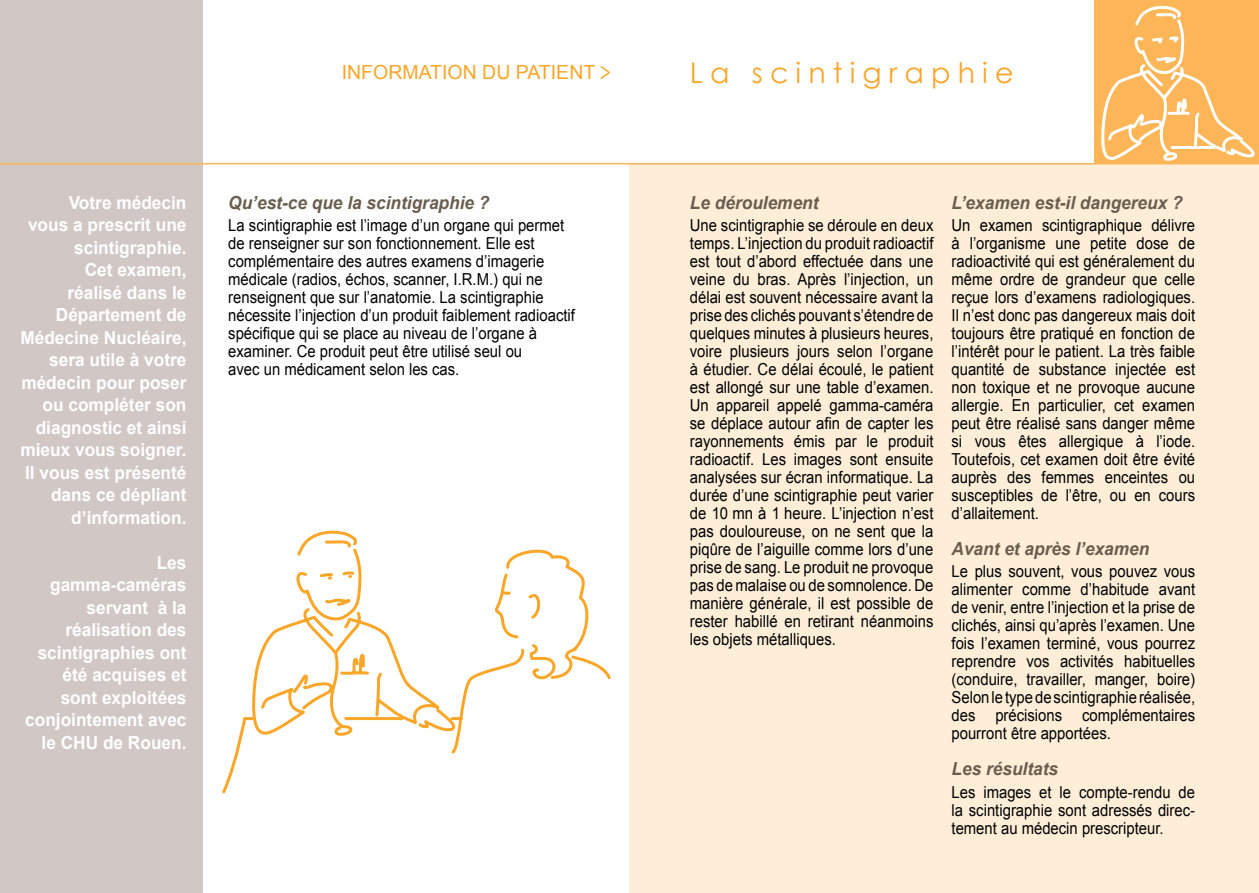
<style>
.page{position:relative;width:1259px;height:893px;background:#fff}
.page>*{position:absolute;margin:0;border:0;box-sizing:border-box;transform-origin:0 0}
.t1{font:28.5px "Century Gothic";letter-spacing:.25em;color:#faa629}
.t2{font:19.5px "Arial";color:#faa629}
.t3{font:700 18px/22.5px "Arial";color:#fff;text-align:right;scale:.96 1}
.t4{font:italic 700 18px "Arial";color:#695d4e;scale:.96 1}
.t5{font:16.5px/18px "Arial";color:#000;text-align:justify;scale:.9 1}
.s1{font-family:"Century Gothic";font-size:27px}
</style>
<div class="page">
<div style="left:629px;top:0;width:630px;height:893px;background:#feeed8"></div>
<div style="left:629px;top:0;width:630px;height:164px;background:#fff"></div>
<div style="left:0;top:0;width:203px;height:893px;background:#d1c8c5"></div>
<hr style="left:0;top:163px;width:1259px;height:1px;background:#fcb657">
<div style="left:1094px;top:0;width:165px;height:164px;background:#fcb657"></div>
<svg style="left:1101px;top:5px;width:157px;height:160px"></svg>
<svg style="left:222px;top:530px;width:389px;height:264px"></svg>
<p class="t2" style="left:342px;top:59px;width:59px">Informati</p>
<p class="t2" style="left:447px;top:59px;width:165px">on du pati ent <span class="s1">&gt;</span></p>
<h1 class="t1" style="left:690px;top:55px;width:325px">La scintigraphie</h1>
<p class="t3" style="left:20px;top:192px;width:175px">Votre médecin<br>vous a prescrit une scintigraphie.<br>Cet examen,<br>réalisé dans le<br>Département de<br>Médecine Nucléaire, sera utile à votre médecin pour poser ou compléter son diagnostic et ainsi mieux vous soigner.<br>Il vous est présenté dans ce dépliant d’information.</p>
<p class="t3" style="left:25px;top:552px;width:170px">Les gamma-caméras servant à la réalisation des scintigraphies ont été acquises et sont exploitées conjointement avec le CHU de Rouen.</p>
<p class="t4" style="left:228px;top:191px;width:274px">Qu’est-ce que la scintigraphie ?</p>
<p class="t5" style="left:228px;top:216px;width:387px;text-align:left">La scintigraphie est l’image d’un organe qui permet de renseigner sur son fonctionnement. Elle est complémentaire des autres examens d’imagerie médicale (radios, échos, scanner, I.R.M.) qui ne renseignent que sur l’anatomie. La scintigraphie nécessite l’injection d’un produit faiblement radioactif spécifique qui se place au niveau de l’organe à examiner. Ce produit peut être utilisé seul ou<br>avec un médicament selon les cas.</p>
<p class="t4" style="left:690px;top:191px;width:136px">Le déroulement</p>
<p class="t5" style="left:690px;top:216px;width:272px">U ne scintigraphie se déroule en deux temps. L’injection du produit radioactif est tout d’abord effectuée dans une veine du bras. Après l’injection, un délai est souvent nécessaire avant la prise des clichés pouvant s’étendre de quelques minutes à plusieurs heures, voire plusieurs jours selon l’organe à étudier. Ce délai écoulé, le patient est allongé sur une table d’examen.<br>U n appareil appelé gamma-caméra se déplace autour afin de capter les rayonnements émis par le produit radioactif. Les images sont ensuite analysées sur écran informatique. La durée d’une scintigraphie peut varier de 10 mn à 1 heure. L’injection n’est pas douloureuse, on ne sent que la piqûre de l’aiguille comme lors d’une prise de sang. Le produit ne provoque pas de malaise ou de somnolence. De manière générale, il est possible de rester habillé en retirant néanmoins les objets métalliques.</p>
<p class="t4" style="left:951px;top:191px;width:242px">L’examen est-il dangereux ?</p>
<p class="t5" style="left:951px;top:216px;width:272px">U n examen scintigraphique délivre à l’organisme une petite dose de radioactivité qui est généralement du même ordre de grandeur que celle reçue lors d’examens radiologiques.<br>Il n’est donc pas dangereux mais doit toujours être pratiqué en fonction de l’intérêt pour le patient. La très faible quantité de substance injectée est non toxique et ne provoque aucune allergie. En particulier, cet examen peut être réalisé sans danger même si vous êtes allergique à l’iode.<br>Toutefois, cet examen doit être évité auprès des femmes enceintes ou susceptibles de l’être, ou en cours d’allaitement.</p>
<p class="t4" style="left:951px;top:537px;width:208px">Avant et après l’examen</p>
<p class="t5" style="left:951px;top:563px;width:272px">Le plus souvent, vous pouvez vous alimenter comme d’habitude avant de venir, entre l’injection et la prise de clichés, ainsi qu’après l’examen. U ne fois l’examen terminé, vous pourrez reprendre vos activités habituelles (conduire, travailler, manger, boire)<br>Selon le type de scintigraphie réalisée, des précisions complémentaires pourront être apportées.</p>
<p class="t4" style="left:951px;top:757px;width:113px">Les résultats</p>
<p class="t5" style="left:951px;top:783px;width:272px">Les images et le compte-rendu de la scintigraphie sont adressés direc&shy;tement au médecin prescripteur.</p>
</div>
